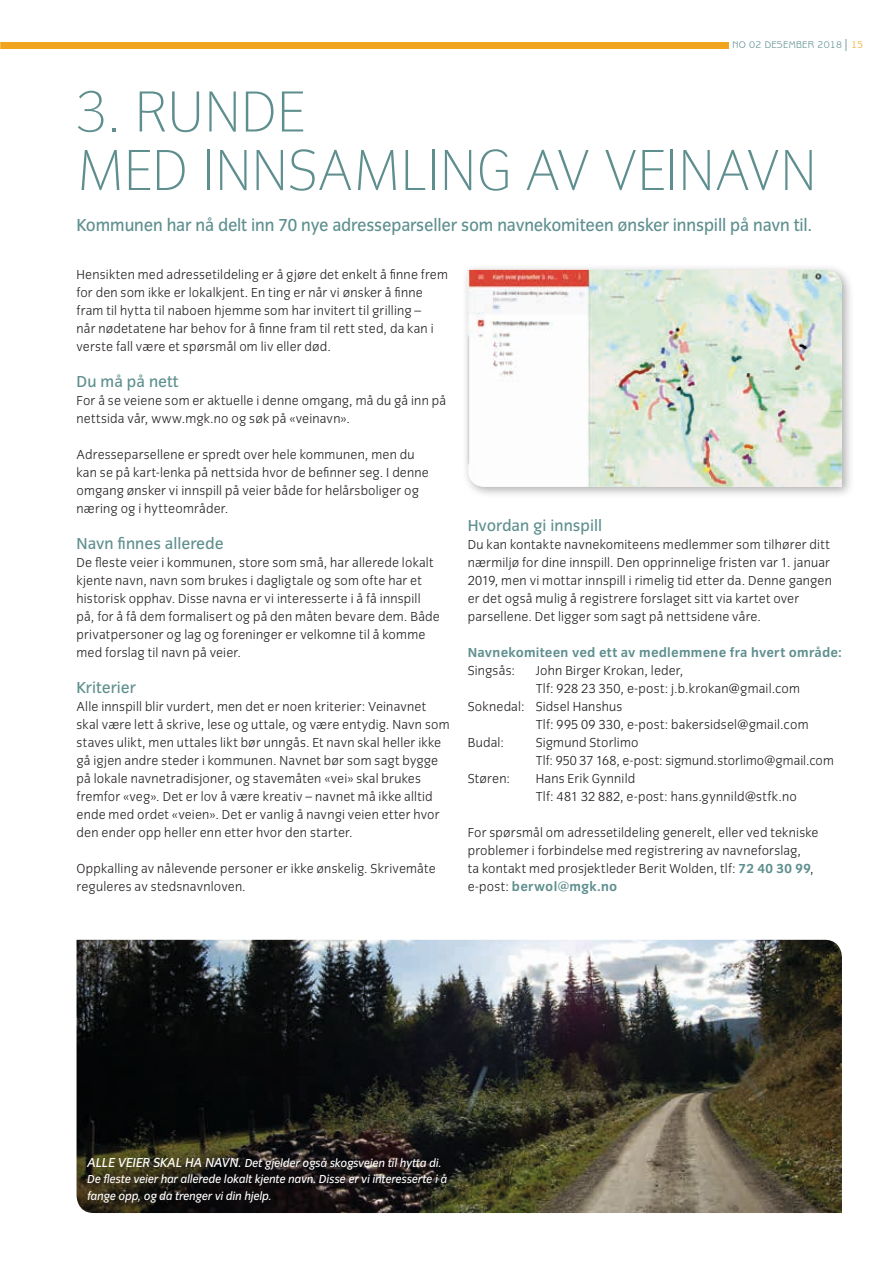
<style>
.page{position:relative;width:893px;height:1263px;background:#fff}
.page>*{position:absolute;margin:0;border:0;box-sizing:border-box;transform-origin:0 0}
.t1{font:200 60px/58.5px "Congress Sans";letter-spacing:-.005em;color:#5e8f8e}
.t2{font:18px "Congress Sans";letter-spacing:-.01em;color:#5e8f8e}
.t3{font:16.5px "Congress Sans";color:#5e8f8e}
.t4{font:300 13.5px/18px "Congress Sans";letter-spacing:.015em;color:#231f20}
.t5{font:700 13.5px "Congress Sans";letter-spacing:.015em;color:#5e8f8e}
.t6{font:italic 12px/16.5px "Congress Sans";letter-spacing:-.01em;color:#fff}
.t7{font:9.75px "Benguiat Gothic Std";letter-spacing:.02em;color:#5e8f8e}
.s1{font-size:12px}
.s2{color:#f1a420}
.s3{font-weight:700;color:#5e8f8e}
.s4{font-size:13.5px}
</style>
<div class="page">
<div style="left:0;top:43px;width:729px;height:6px;background:#f1a420"></div>
<img style="left:77px;top:940px;width:765px;height:273px">
<div style="left:462px;top:264px;width:392px;height:235px;background:#231f20;opacity:.35"></div>
<img style="left:468px;top:270px;width:374px;height:217px">
<p class="t7" style="left:733px;top:39px;width:132px">NO 02 DESEMBER 2018 <span class="s1">|</span> <span class="s2">15</span></p>
<h1 class="t1" style="left:77px;top:83px;width:742px">3. RUNDE<br>MED INNSAMLING AV VEINAVN</h1>
<h2 class="t2" style="left:77px;top:215px;width:737px">Kommunen har nå delt inn 70 nye adresseparseller som navnekomiteen ønsker innspill på navn til.</h2>
<p class="t4" style="left:77px;top:266px;width:373px">Hensikten med adressetildeling er å gjøre det enkelt å finne frem for den som ikke er lokalkjent. En ting er når vi ønsker å finne fram til hytta til naboen hjemme som har invitert til grilling –<br>når nødetatene har behov for å finne fram til rett sted, da kan i verste fall være et spørsmål om liv eller død.</p>
<p class="t3" style="left:77px;top:372px;width:103px">Du må på nett</p>
<p class="t4" style="left:77px;top:392px;width:371px">For å se veiene som er aktuelle i denne omgang, må du gå inn på nettsida vår, www.mgk.no og søk på «veinavn».</p>
<p class="t4" style="left:77px;top:446px;width:354px">Adresseparsellene er spredt over hele kommunen, men du kan se på kart-lenka på nettsida hvor de befinner seg. I denne omgang ønsker vi innspill på veier både for helårsboliger og næring og i hytteområder.</p>
<p class="t3" style="left:77px;top:534px;width:149px">Navn finnes allerede</p>
<p class="t4" style="left:77px;top:554px;width:365px">De fleste veier i kommunen, store som små, har allerede lokalt kjente navn, navn som brukes i dagligtale og som ofte har et historisk opphav. Disse navna er vi interesserte i å få innspill på, for å få dem formalisert og på den måten bevare dem. Både privatpersoner og lag og foreninger er velkomne til å komme med forslag til navn på veier.</p>
<p class="t3" style="left:77px;top:678px;width:61px">Kriterier</p>
<p class="t4" style="left:77px;top:698px;width:375px">Alle innspill blir vurdert, men det er noen kriterier: Veinavnet skal være lett å skrive, lese og uttale, og være entydig. Navn som staves ulikt, men uttales likt bør unngås. Et navn skal heller ikke gå igjen andre steder i kommunen. Navnet bør som sagt bygge på lokale navnetradisjoner, og stavemåten «vei» skal brukes fremfor «veg». Det er lov å være kreativ – navnet må ikke alltid ende med ordet «veien». Det er vanlig å navngi veien etter hvor den ender opp heller enn etter hvor den starter.</p>
<p class="t4" style="left:77px;top:860px;width:361px">Oppkalling av nålevende personer er ikke ønskelig. Skrivemåte reguleres av stedsnavnloven.</p>
<p class="t3" style="left:468px;top:516px;width:136px">Hvordan gi innspill</p>
<p class="t4" style="left:468px;top:536px;width:366px">Du kan kontakte navnekomiteens medlemmer som tilhører ditt nærmiljø for dine innspill. Den opprinnelige fristen var 1. januar 2019, men vi mottar innspill i rimelig tid etter da. Denne gangen er det også mulig å registrere forslaget sitt via kartet over parsellene. Det ligger som sagt på nettsidene våre.</p>
<p class="t5" style="left:468px;top:645px;width:376px">Navnekomiteen ved ett av medlemmene fra hvert område:</p>
<p class="t4" style="left:468px;top:662px;width:49px">Singsås:</p>
<p class="t4" style="left:536px;top:662px;width:149px">John Birger Krokan, leder,</p>
<p class="t4" style="left:536px;top:680px;width:266px">Tlf: 928 23 350, e-post: j.b.krokan@gmail.com</p>
<p class="t4" style="left:468px;top:698px;width:156px">Soknedal: Sidsel Hanshus</p>
<p class="t4" style="left:536px;top:716px;width:274px">Tlf: 995 09 330, e-post: bakersidsel@gmail.com</p>
<p class="t4" style="left:468px;top:734px;width:38px">Budal:</p>
<p class="t4" style="left:536px;top:734px;width:300px">Sigmund Storlimo<br>Tlf: 950 37 168, e-post: sigmund.storlimo@gmail.com</p>
<p class="t4" style="left:468px;top:770px;width:44px">Støren:</p>
<p class="t4" style="left:536px;top:770px;width:262px">Hans Erik Gynnild<br>Tlf: 481 32 882, e-post: hans.gynnild@stfk.no</p>
<p class="t4" style="left:468px;top:824px;width:352px">For spørsmål om adressetildeling generelt, eller ved tekniske problemer i forbindelse med registrering av navneforslag,<br>ta kontakt med prosjektleder Berit Wolden, tlf: <span class="s3">72 40 30 99</span>, e-post: <span class="s3">berwol@mgk.no</span></p>
<p class="t6" style="left:88px;top:1155px;width:361px"><span class="s4">ALLE VEIER SKAL HA NAVN.</span> Det gjelder også skogsveien til hytta di.<br>De fleste veier har allerede lokalt kjente navn. Disse er vi interesserte i å fange opp, og da trenger vi din hjelp.</p>
</div>
